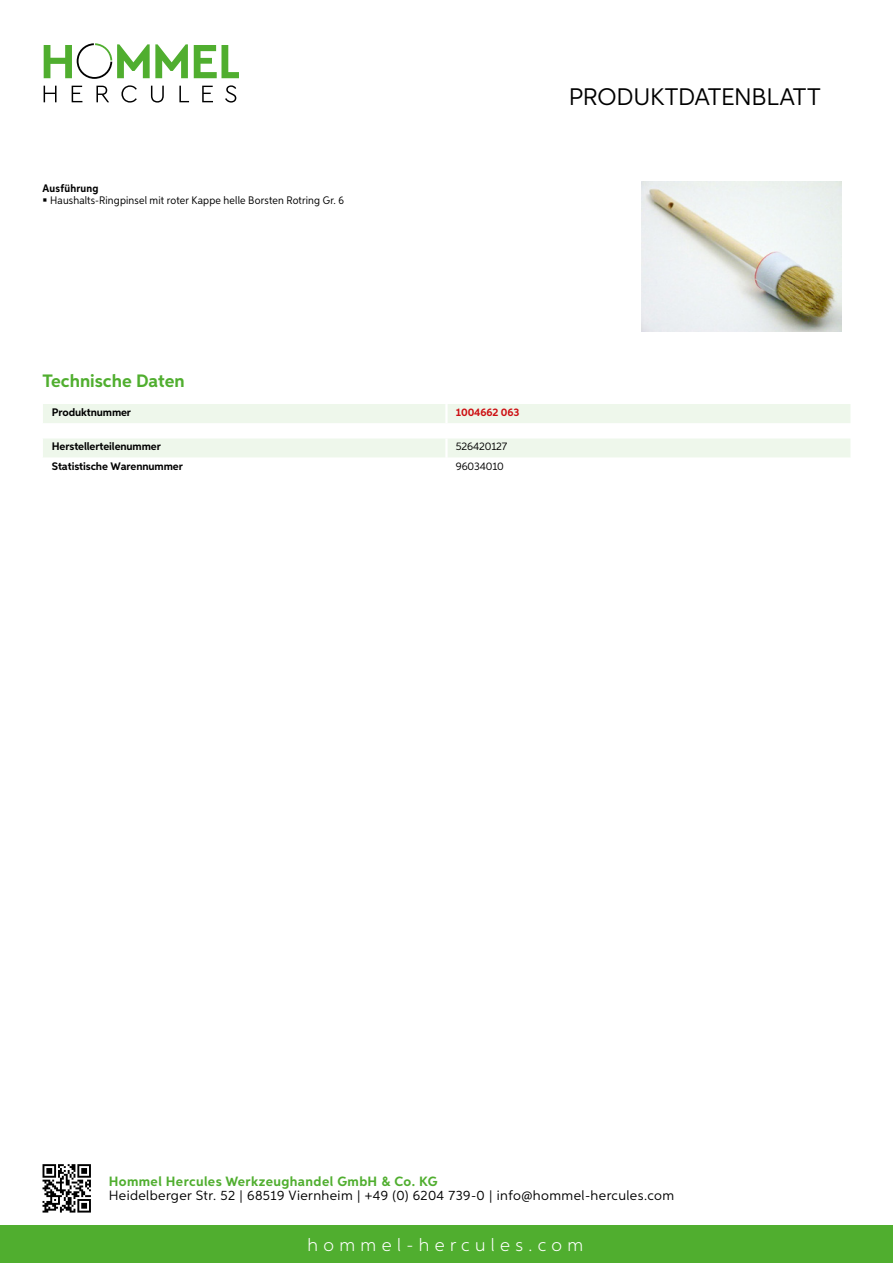
<style>
.page{position:relative;width:893px;height:1263px;background:#fff}
.page>*{position:absolute;margin:0;border:0;box-sizing:border-box;transform-origin:0 0}
.t1{font:24px "Aspira";letter-spacing:-.01em;color:#000}
.t2{font:300 18px "Aspira";letter-spacing:.3em;color:#fff}
.t3{font:700 18px "Aspira";color:#50ae2f}
.t4{font:13.5px "Aspira";letter-spacing:.03em;color:#000}
.t5{font:700 13.5px "Aspira";letter-spacing:.03em;color:#50ae2f}
.t6{font:700 10.95px "Aspira";letter-spacing:-.01em;color:#000}
.t7{font:10.95px "Aspira Nar";letter-spacing:.015em;color:#000}
.t8{font:10.95px "Aspira";letter-spacing:-.01em;color:#000}
.t9{font:700 10.95px "Aspira";letter-spacing:-.01em;color:#cd1013}
.t10{font:700 10.95px "Aspira Nar";letter-spacing:.02em;color:#000}
</style>
<div class="page">
<div style="left:0;top:1226px;width:893px;height:37px;background:#50ae2f"></div>
<svg style="left:43px;top:1164px;width:48px;height:48px"></svg>
<svg style="left:194px;top:45px;width:45px;height:33px"></svg>
<svg style="left:44px;top:43px;width:144px;height:36px"></svg>
<svg style="left:44px;top:86px;width:13px;height:16px"></svg>
<svg style="left:72px;top:86px;width:10px;height:16px"></svg>
<svg style="left:96px;top:86px;width:13px;height:16px"></svg>
<svg style="left:121px;top:85px;width:16px;height:18px"></svg>
<svg style="left:151px;top:86px;width:13px;height:17px"></svg>
<svg style="left:179px;top:86px;width:10px;height:16px"></svg>
<svg style="left:202px;top:86px;width:11px;height:16px"></svg>
<svg style="left:225px;top:85px;width:11px;height:18px"></svg>
<div style="left:43px;top:404px;width:807px;height:19px;background:#eef7eb"></div>
<hr style="left:445px;top:404px;width:3px;height:19px;background:#fff">
<div style="left:43px;top:439px;width:807px;height:18px;background:#eef7eb"></div>
<img style="left:642px;top:181px;width:200px;height:150px">
<p class="t10" style="left:43px;top:181px;width:58px">Ausführung</p>
<p class="t7" style="left:50px;top:194px;width:295px">Haushalts-Ringpinsel mit roter Kappe helle Borsten Rotring Gr. 6</p>
<h1 class="t1" style="left:569px;top:82px;width:253px">Produktdatenblatt</h1>
<h2 class="t3" style="left:43px;top:370px;width:144px">Technische Daten</h2>
<p class="t6" style="left:52px;top:405px;width:81px">Produktnummer</p>
<p class="t9" style="left:456px;top:405px;width:65px">1004662 063</p>
<p class="t6" style="left:52px;top:440px;width:111px">Herstellerteilenummer</p>
<p class="t8" style="left:456px;top:440px;width:53px">526420127</p>
<p class="t6" style="left:52px;top:459px;width:132px">Statistische Warennummer</p>
<p class="t8" style="left:456px;top:459px;width:50px">96034010</p>
<p class="t5" style="left:109px;top:1172px;width:330px">Hommel Hercules Werkzeughandel GmbH &amp; Co. KG</p>
<p class="t4" style="left:109px;top:1187px;width:567px">Heidelberger Str. 52 | 68519 Viernheim | +49 (0) 6204 739-0 | info@hommel-hercules.com</p>
<h2 class="t2" style="left:307px;top:1234px;width:277px">hommel-hercules.com</h2>
</div>
